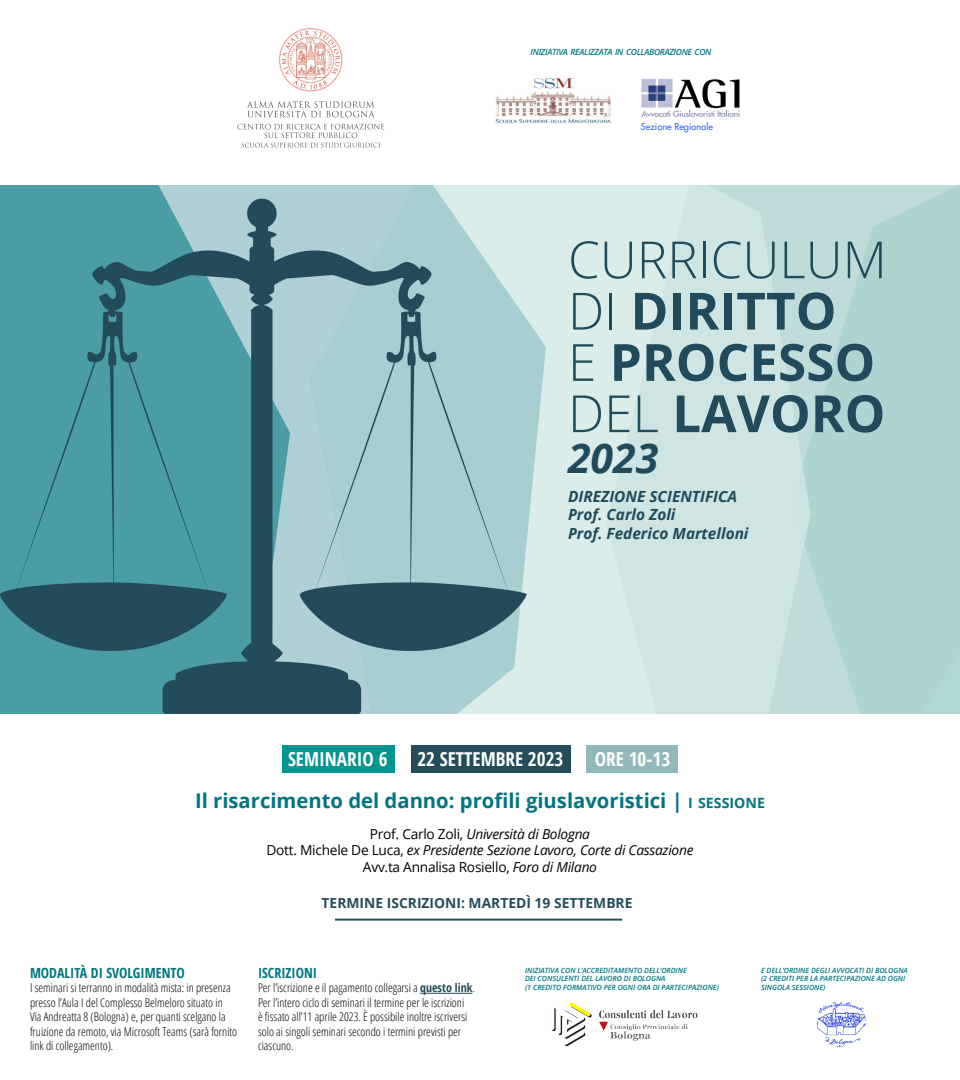
<style>
.page{position:relative;width:960px;height:1080px;background:#fff}
.page>*{position:absolute;margin:0;border:0;box-sizing:border-box;transform-origin:0 0}
.t1{font:700 51.3px/51.3px "Open Sans";color:#214b5a}
.t2{font:italic 700 41px "Open Sans";color:#214b5a}
.t3{font:700 20.3px "Open Sans";color:#007482}
.t4{font:700 19.2px "Open Sans Condensed";color:#fff}
.t5{font:italic 700 15.4px/18.5px "Open Sans";color:#214b5a}
.t6{font:700 14px "Open Sans Condensed";color:#007482}
.t7{font:700 13.9px "Open Sans";color:#244c5a}
.t8{font:italic 13.8px/16.5px "Open Sans";letter-spacing:-.02em;color:#000;text-align:center}
.t9{font:300 12px/14.4px "Open Sans Condensed";color:#000}
.t10{font:9.3px "Futura";color:#36f}
.t11{font:italic 600 8.5px "Open Sans";letter-spacing:-.035em;color:#007482}
.t12{font:italic 600 7.2px/8.6px "Open Sans";color:#007482}
.s1{font-weight:300}
.s2{font-size:14.2px}
.s3{font-style:normal}
.s4{font-weight:700;color:#244b5a}
</style>
<div class="page">
<img style="left:552px;top:1003px;width:145px;height:44px">
<img style="left:817px;top:1001px;width:49px;height:46px">
<img style="left:641px;top:79px;width:99px;height:38px">
<img style="left:495px;top:75px;width:117px;height:49px">
<svg style="left:237px;top:124px;width:147px;height:24px"></svg>
<svg style="left:247px;top:101px;width:128px;height:16px"></svg>
<svg style="left:279px;top:28px;width:64px;height:64px"></svg>
<img style="left:0;top:186px;width:960px;height:528px">
<hr style="left:420px;top:993px;width:52px;height:1px;background:#244b5a">
<div style="left:282px;top:745px;width:113px;height:28px;background:#009591"></div>
<div style="left:587px;top:745px;width:91px;height:28px;background:#92b7bc"></div>
<div style="left:411px;top:745px;width:159px;height:28px;background:#244c5a"></div>
<hr style="left:335px;top:919px;width:287px;height:2px;background:#244c5a">
<p class="t11" style="left:531px;top:46px;width:182px">INIZIATIVA REALIZZATA IN COLLABORAZIONE CON</p>
<p class="t10" style="left:641px;top:120px;width:74px">Sezione Regionale</p>
<h1 class="t1" style="left:568px;top:233px;width:320px"><span class="s1">CURRICULUM<br>DI</span> DIRITTO<br><span class="s1">E</span> PROCESSO<br><span class="s1">DEL</span> LAVORO</h1>
<h2 class="t2" style="left:568px;top:429px;width:92px">2023</h2>
<p class="t5" style="left:568px;top:487px;width:182px">DIREZIONE SCIENTIFICA<br>Prof. Carlo Zoli<br>Prof. Federico Martelloni</p>
<h3 class="t4" style="left:288px;top:746px;width:101px">SEMINARIO 6</h3>
<h3 class="t4" style="left:417px;top:746px;width:148px">22 SETTEMBRE 2023</h3>
<h3 class="t4" style="left:595px;top:746px;width:77px">ORE 10-13</h3>
<h3 class="t3" style="left:195px;top:786px;width:571px">Il risarcimento del danno: profili giuslavoristici | <span class="s2">I SESSIONE</span></h3>
<p class="t8" style="left:267px;top:825px;width:428px"><span class="s3">Prof. Carlo Zoli,</span> Università di Bologna<br><span class="s3">Dott. Michele De Luca,</span> ex Presidente Sezione Lavoro, Corte di Cassazione<br><span class="s3">Avv.ta Annalisa Rosiello,</span> Foro di Milano</p>
<p class="t7" style="left:322px;top:893px;width:312px">TERMINE ISCRIZIONI: MARTEDÌ 19 SETTEMBRE</p>
<p class="t6" style="left:30px;top:963px;width:156px">MODALITÀ DI SVOLGIMENTO</p>
<p class="t9" style="left:30px;top:980px;width:209px">I seminari si terranno in modalità mista: in presenza presso l’Aula I del Complesso Belmeloro situato in Via Andreatta 8 (Bologna) e, per quanti scelgano la fruizione da remoto, via Microsoft Teams (sarà fornito link di collegamento).</p>
<p class="t6" style="left:258px;top:963px;width:61px">ISCRIZIONI</p>
<p class="t9" style="left:258px;top:980px;width:218px">Per l’iscrizione e il pagamento collegarsi a <span class="s4">questo link</span>.<br>Per l’intero ciclo di seminari il termine per le iscrizioni<br>è fissato all’11 aprile 2023. È possibile inoltre iscriversi solo ai singoli seminari secondo i termini previsti per ciascuno.</p>
<p class="t12" style="left:525px;top:966px;width:195px">INIZIATIVA CON L’ACCREDITAMENTO DELL’ORDINE<br>DEI CONSULENTI DEL LAVORO DI BOLOGNA<br>(1 CREDITO FORMATIVO PER OGNI ORA DI PARTECIPAZIONE)</p>
<p class="t12" style="left:761px;top:966px;width:148px">E DELL’ORDINE DEGLI AVVOCATI DI BOLOGNA (2 CREDITI PER LA PARTECIPAZIONE AD OGNI<br>SINGOLA SESSIONE)</p>
</div>
